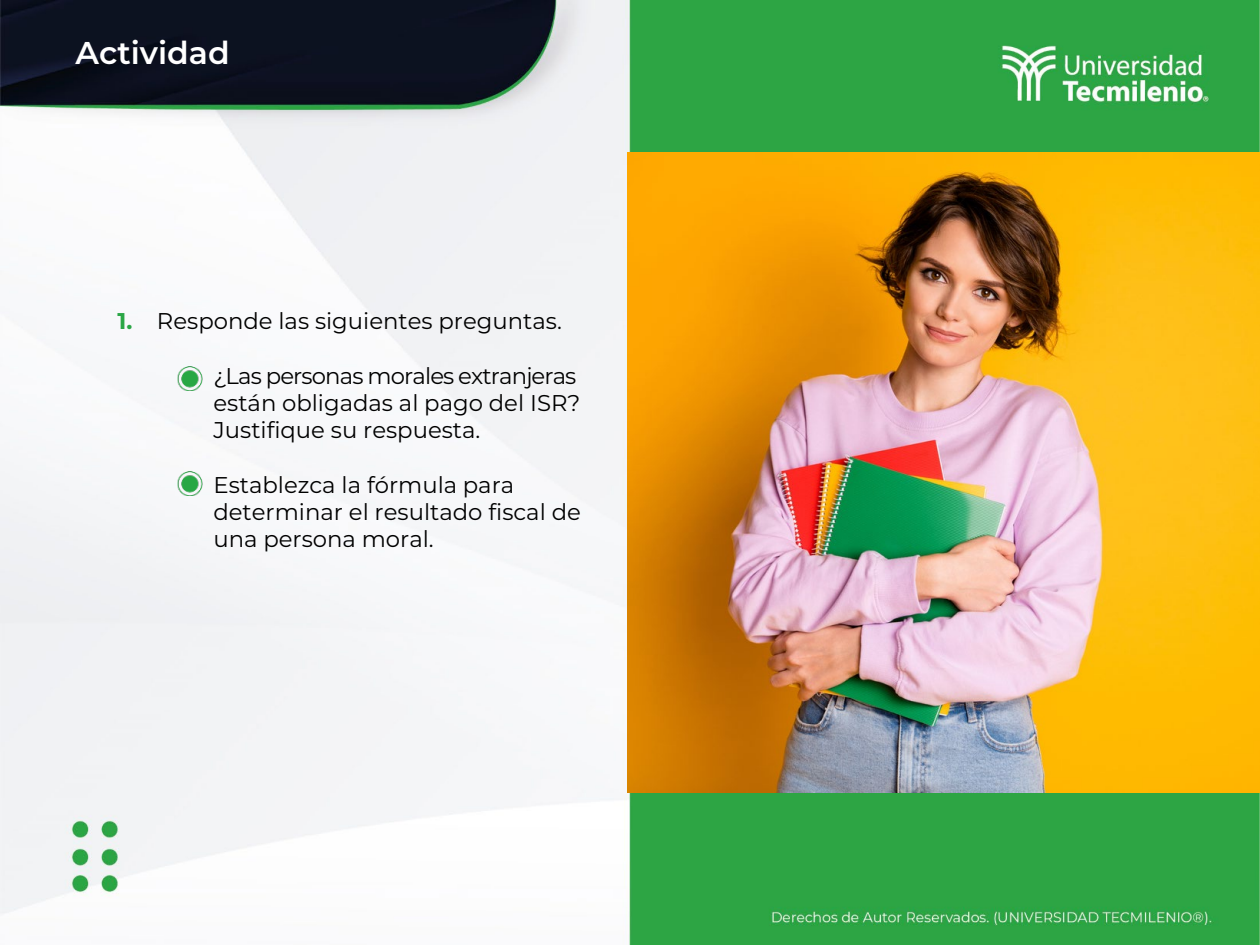
<style>
.page{position:relative;width:1260px;height:945px;background:#fff}
.page>*{position:absolute;margin:0;border:0;box-sizing:border-box;transform-origin:0 0}
.t1{font:600 31.5px "Montserrat";color:#fff}
.t2{font:22.75px/27.3px "Montserrat";color:#000}
.t3{font:700 22.75px "Montserrat";color:#2aa645}
</style>
<div class="page">
<img style="left:0;top:0;width:1260px;height:945px">
<img style="left:628px;top:152px;width:632px;height:641px">
<img style="left:137px;top:344px;width:81px;height:47px">
<img style="left:137px;top:449px;width:81px;height:46px">
<h1 class="t1" style="left:76px;top:31px;width:156px">Actividad</h1>
<p class="t3" style="left:118px;top:305px;width:16px">1.</p>
<p class="t2" style="left:157px;top:306px;width:406px">Responde las siguientes preguntas.</p>
<p class="t2" style="left:213px;top:361px;width:369px">¿Las personas morales extranjeras están obligadas al pago del ISR?<br>Justifique su respuesta.</p>
<p class="t2" style="left:213px;top:470px;width:369px">Establezca la fórmula para determinar el resultado fiscal de una persona moral.</p>
</div>
